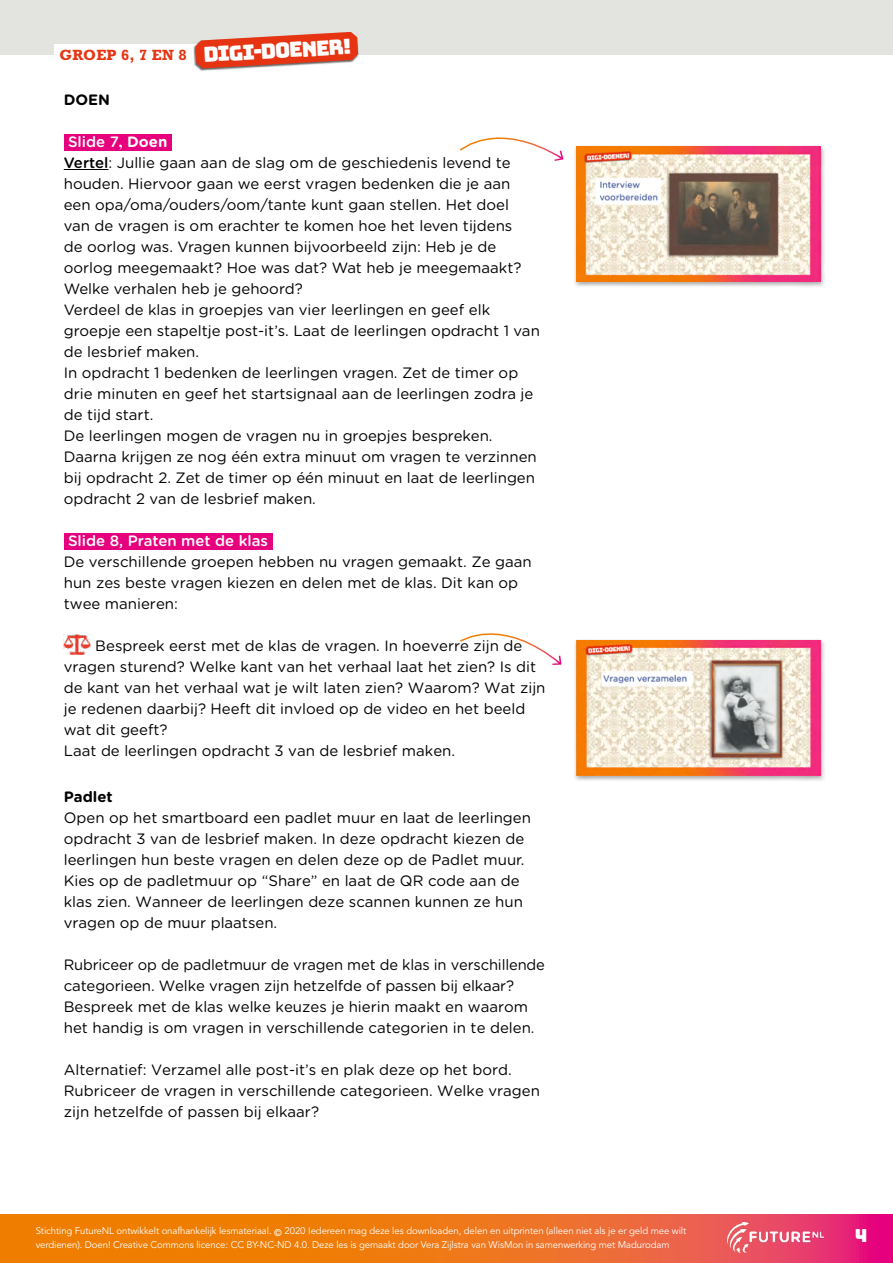
<style>
.page{position:relative;width:893px;height:1263px;background:#fff}
.page>*{position:absolute;margin:0;border:0;box-sizing:border-box;transform-origin:0 0}
.t1{font:20.85px "Bungee";color:#fff}
.t2{font:18px "Bungee";color:#fff}
.t3{font:15px/21px "Gotham Rounded";color:#000}
.t4{font:500 15px "Gotham Rounded";color:#fff}
.t5{font:700 15px "Rockwell Std";letter-spacing:.02em;color:#e63312}
.t6{font:700 15px "Gotham Rounded";color:#000}
.t7{font:9.6px/13.5px "Avenir LT Std";letter-spacing:-.01em;color:#fff}
.s1{font-weight:500;color:#fff}
.s2{font-family:"Times New Roman";font-weight:700;color:#fff}
.s3{font-weight:700;color:#fff}
.s4{font-weight:500}
</style>
<div class="page">
<svg style="left:0;top:1214px;width:893px;height:49px;background:#ed6c22"></svg>
<div style="left:0;top:0;width:893px;height:55px;background:#e3e3df"></div>
<div style="left:54px;top:44px;width:161px;height:21px;background:#fff"></div>
<div style="left:194px;top:32px;width:165px;height:39px;background:#000;opacity:.6"></div>
<svg style="left:195px;top:32px;width:163px;height:36px"></svg>
<img style="left:727px;top:1222px;width:97px;height:31px">
<div style="left:64px;top:134px;width:108px;height:17px;background:#e6007d"></div>
<hr style="left:64px;top:169px;width:44px;height:1px;background:#000">
<div style="left:64px;top:533px;width:208px;height:16px;background:#e6007d"></div>
<img style="left:64px;top:634px;width:26px;height:20px">
<div style="left:574px;top:144px;width:252px;height:144px;background:#000;opacity:.35"></div>
<img style="left:576px;top:147px;width:244px;height:135px">
<div style="left:574px;top:638px;width:252px;height:144px;background:#000;opacity:.35"></div>
<img style="left:576px;top:641px;width:244px;height:135px">
<svg style="left:459px;top:137px;width:105px;height:24px"></svg>
<svg style="left:460px;top:633px;width:102px;height:32px"></svg>
<p class="t5" style="left:59px;top:46px;width:129px">GROEP 6, 7 EN 8</p>
<h1 class="t1" style="left:203px;top:42px;width:150px;rotate:-3deg">digi-doener!</h1>
<p class="t6" style="left:64px;top:89px;width:48px">DOEN</p>
<p class="t3" style="left:64px;top:130px;width:478px"><span class="s1">Slide 7</span><span class="s2">,</span> <span class="s3">Doen<br></span><span class="s4">Vertel</span>: Jullie gaan aan de slag om de geschiedenis levend te houden. Hiervoor gaan we eerst vragen bedenken die je aan een opa/oma/ouders/oom/tante kunt gaan stellen. Het doel<br>van de vragen is om erachter te komen hoe het leven tijdens<br>de oorlog was. Vragen kunnen bijvoorbeeld zijn: Heb je de oorlog meegemaakt? Hoe was dat? Wat heb je meegemaakt?<br>Welke verhalen heb je gehoord?<br>Verdeel de klas in groepjes van vier leerlingen en geef elk groepje een stapeltje post-it’s. Laat de leerlingen opdracht 1 van de lesbrief maken.<br>In opdracht 1 bedenken de leerlingen vragen. Zet de timer op drie minuten en geef het startsignaal aan de leerlingen zodra je de tijd start.<br>De leerlingen mogen de vragen nu in groepjes bespreken.<br>Daarna krijgen ze nog één extra minuut om vragen te verzinnen bij opdracht 2. Zet de timer op één minuut en laat de leerlingen opdracht 2 van de lesbrief maken.</p>
<p class="t4" style="left:68px;top:530px;width:202px">Slide 8, Praten met de klas</p>
<p class="t3" style="left:64px;top:551px;width:469px">De verschillende groepen hebben nu vragen gemaakt. Ze gaan hun zes beste vragen kiezen en delen met de klas. Dit kan op twee manieren:</p>
<p class="t3" style="left:64px;top:634px;width:483px;text-indent:32px">Bespreek eerst met de klas de vragen. In hoeverre zijn de vragen sturend? Welke kant van het verhaal laat het zien? Is dit de kant van het verhaal wat je wilt laten zien? Waarom? Wat zijn je redenen daarbij? Heeft dit invloed op de video en het beeld wat dit geeft?<br>Laat de leerlingen opdracht 3 van de lesbrief maken.</p>
<p class="t6" style="left:64px;top:786px;width:50px">Padlet</p>
<p class="t3" style="left:64px;top:807px;width:469px">Open op het smartboard een padlet muur en laat de leerlingen opdracht 3 van de lesbrief maken. In deze opdracht kiezen de leerlingen hun beste vragen en delen deze op de Padlet muur.<br>Kies op de padletmuur op “Share” en laat de QR code aan de klas zien. Wanneer de leerlingen deze scannen kunnen ze hun vragen op de muur plaatsen.</p>
<p class="t3" style="left:64px;top:953px;width:483px">Rubriceer op de padletmuur de vragen met de klas in verschillende categorieen. Welke vragen zijn hetzelfde of passen bij elkaar?<br>Bespreek met de klas welke keuzes je hierin maakt en waarom het handig is om vragen in verschillende categorien in te delen.</p>
<p class="t3" style="left:64px;top:1058px;width:478px">Alternatief: Verzamel alle post-it’s en plak deze op het bord.<br>Rubriceer de vragen in verschillende categorieen. Welke vragen zijn hetzelfde of passen bij elkaar?</p>
<p class="t7" style="left:36px;top:1225px;width:652px">Stichting FutureNL ontwikkelt onafhankelijk lesmateriaal. <span class="s4">©</span> 2020 Iedereen mag deze les downloaden, delen en uitprinten (alleen niet als je er geld mee wilt verdienen). Doen! Creative Commons licence: CC BY-NC-ND 4.0. Deze les is gemaakt door Vera Zijlstra van WisMon in samenwerking met Madurodam</p>
<p class="t2" style="left:855px;top:1225px;width:14px">4</p>
</div>
